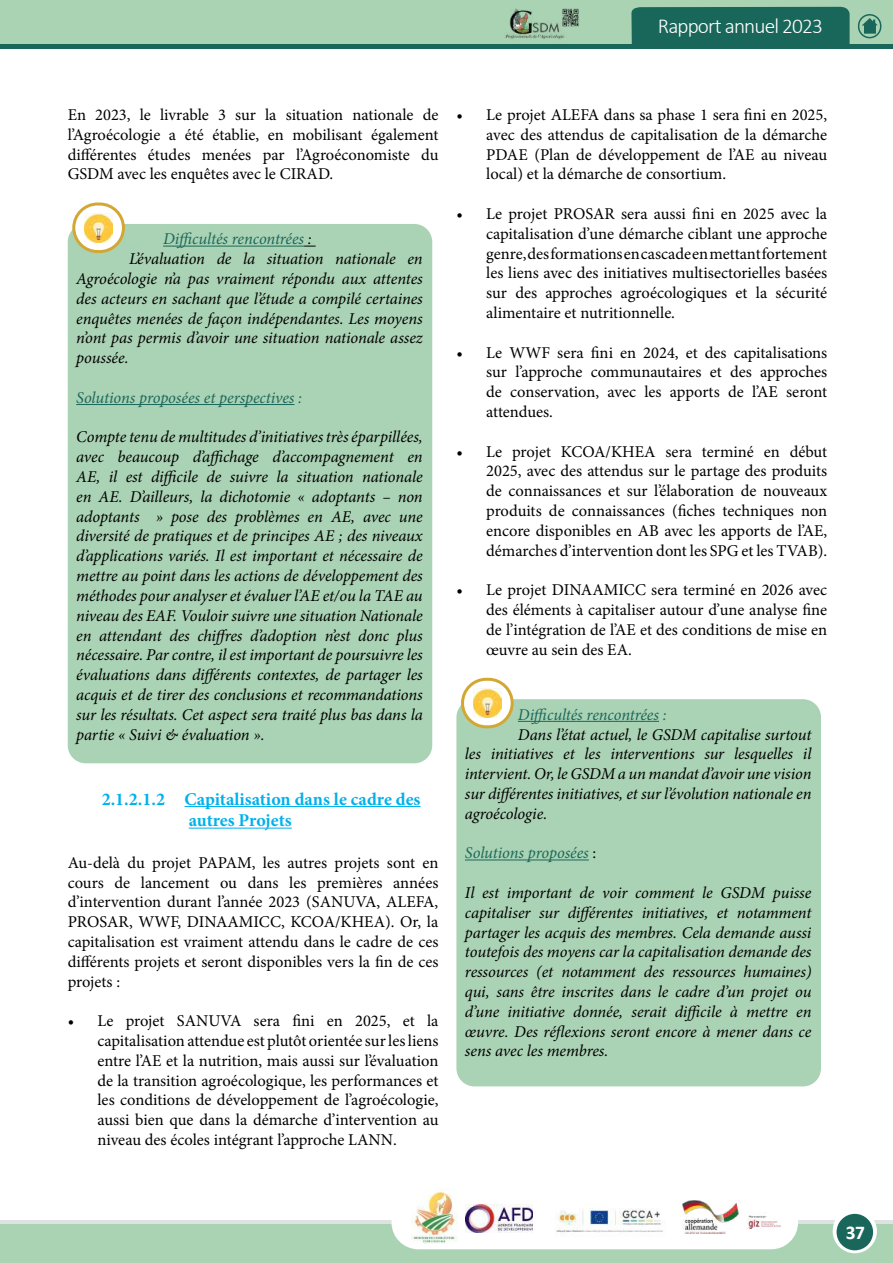
<style>
.page{position:relative;width:893px;height:1263px;background:#fff}
.page>*{position:absolute;margin:0;border:0;box-sizing:border-box;transform-origin:0 0}
.t1{font:300 21.3px "Calibri";letter-spacing:-.04em;color:#fff}
.t2{font:700 19.5px "Calibri";color:#fff}
.t3{font:700 18px/21.6px "Minion Pro";color:#00b1eb}
.t4{font:16.5px/19.8px "Minion Pro";color:#000;text-align:justify}
.t5{font:italic 16.5px/19.8px "Minion Pro";letter-spacing:-.005em;color:#000;text-align:justify}
.t6{font:italic 16.5px "Minion Pro";letter-spacing:-.01em;color:#1b685b}
.s1{color:#000}
.s2{font-style:normal;color:#000}
</style>
<div class="page">
<div style="left:0;top:0;width:893px;height:45px;background:#aad3b3"></div>
<div style="left:631px;top:6px;width:219px;height:38px;background:#19675a"></div>
<div style="left:0;top:44px;width:893px;height:5px;background:#19675a"></div>
<div style="left:0;top:1220px;width:893px;height:38px;background:#dee3e2"></div>
<div style="left:0;top:1224px;width:893px;height:39px;background:#aad3b3"></div>
<svg style="left:833px;top:1209px;width:44px;height:44px"></svg>
<div style="left:837px;top:1214px;width:36px;height:36px;background:#19675a;border-radius:50%"></div>
<img style="left:505px;top:8px;width:75px;height:31px">
<div style="left:391px;top:1196px;width:407px;height:53px;background:#fff;border-radius:27px"></div>
<div style="left:858px;top:14px;width:23px;height:24px;border:2px solid #1b685b;border-radius:11px"></div>
<svg style="left:862px;top:18px;width:16px;height:16px"></svg>
<img style="left:465px;top:1204px;width:67px;height:28px">
<img style="left:411px;top:1191px;width:47px;height:53px">
<img style="left:556px;top:1202px;width:107px;height:31px">
<img style="left:683px;top:1200px;width:97px;height:33px">
<hr style="left:185px;top:806px;width:235px;height:1px;background:#00b1eb">
<hr style="left:189px;top:828px;width:103px;height:1px;background:#00b1eb">
<div style="left:68px;top:224px;width:364px;height:539px;background:#aad2b4;border-radius:18px"></div>
<hr style="left:163px;top:246px;width:141px;height:1px;background:#1b685b">
<svg style="left:304px;top:246px;width:12px;height:1px"></svg>
<hr style="left:76px;top:404px;width:218px;height:1px;background:#1b685b">
<svg style="left:74px;top:204px;width:49px;height:48px"></svg>
<img style="left:85px;top:213px;width:28px;height:29px">
<div style="left:72px;top:202px;width:53px;height:51px;border:3px solid #d3a733;border-radius:24px"></div>
<div style="left:456px;top:699px;width:365px;height:387px;background:#aad2b4;border-radius:18px"></div>
<hr style="left:518px;top:721px;width:141px;height:1px;background:#1b685b">
<hr style="left:465px;top:859px;width:124px;height:1px;background:#1b685b">
<svg style="left:462px;top:679px;width:50px;height:48px"></svg>
<img style="left:473px;top:688px;width:28px;height:30px">
<div style="left:461px;top:678px;width:53px;height:50px;border:3px solid #d3a733;border-radius:24px"></div>
<p class="t1" style="left:658px;top:13px;width:167px">Rapport annuel 2023</p>
<p class="t4" style="left:68px;top:105px;width:372px">En 2023, le livrable 3 sur la situation nationale de l’Agroécologie a été établie, en mobilisant également différentes études menées par l’Agroéconomiste du GSDM avec les enquêtes avec le CIRAD.</p>
<p class="t6" style="left:163px;top:228px;width:150px">Difficultés rencontrées <span class="s1">:</span></p>
<p class="t5" style="left:129px;top:249px;width:295px">L’évaluation de la situation nationale en</p>
<p class="t5" style="left:76px;top:269px;width:348px">Agroécologie n’a pas vraiment répondu aux attentes</p>
<p class="t5" style="left:76px;top:289px;width:348px">des acteurs en sachant que l’étude a compilé certaines</p>
<p class="t5" style="left:76px;top:308px;width:348px">enquêtes menées de façon indépendantes. Les moyens</p>
<p class="t5" style="left:76px;top:328px;width:348px">n’ont pas permis d’avoir une situation nationale assez</p>
<p class="t5" style="left:76px;top:348px;width:54px">poussée.</p>
<p class="t6" style="left:76px;top:386px;width:227px">Solutions proposées et perspectives :</p>
<p class="t5" style="left:76px;top:427px;width:348px">Compte tenu de multitudes d’initiatives très éparpillées, avec beaucoup d’affichage d’accompagnement en AE, il est difficile de suivre la situation nationale en AE. D’ailleurs, la dichotomie « adoptants – non adoptants » pose des problèmes en AE, avec une diversité de pratiques et de principes AE ; des niveaux d’applications variés. Il est important et nécessaire de mettre au point dans les actions de développement des méthodes pour analyser et évaluer l’AE et/ou la TAE au niveau des EAF. Vouloir suivre une situation Nationale en attendant des chiffres d’adoption n’est donc plus nécessaire. Par contre, il est important de poursuivre les évaluations dans différents contextes, de partager les acquis et de tirer des conclusions et recommandations sur les résultats. Cet aspect sera traité plus bas dans la partie « Suivi &amp; évaluation ».</p>
<p class="t3" style="left:189px;top:788px;width:233px;text-indent:-87px">2.1.2.1.2 Capitalisation dans le cadre des autres Projets</p>
<p class="t4" style="left:68px;top:853px;width:372px">Au-delà du projet PAPAM, les autres projets sont en cours de lancement ou dans les premières années d’intervention durant l’année 2023 (SANUVA, ALEFA, PROSAR, WWF, DINAAMICC, KCOA/KHEA). Or, la capitalisation est vraiment attendu dans le cadre de ces différents projets et seront disponibles vers la fin de ces projets :</p>
<p class="t4" style="left:97px;top:1011px;width:342px;text-indent:-30px">• Le projet SANUVA sera fini en 2025, et la capitalisation attendue est plutôt orientée sur les liens entre l’AE et la nutrition, mais aussi sur l’évaluation de la transition agroécologique, les performances et les conditions de développement de l’agroécologie, aussi bien que dans la démarche d’intervention au niveau des écoles intégrant l’approche LANN.</p>
<p class="t4" style="left:486px;top:105px;width:342px;text-indent:-30px">• Le projet ALEFA dans sa phase 1 sera fini en 2025, avec des attendus de capitalisation de la démarche PDAE (Plan de développement de l’AE au niveau local) et la démarche de consortium.</p>
<p class="t4" style="left:486px;top:204px;width:342px;text-indent:-30px">• Le projet PROSAR sera aussi fini en 2025 avec la capitalisation d’une démarche ciblant une approche genre, des formations en cascade en mettant fortement les liens avec des initiatives multisectorielles basées sur des approches agroécologiques et la sécurité alimentaire et nutritionnelle.</p>
<p class="t4" style="left:486px;top:343px;width:342px;text-indent:-30px">• Le WWF sera fini en 2024, et des capitalisations sur l’approche communautaires et des approches de conservation, avec les apports de l’AE seront attendues.</p>
<p class="t4" style="left:486px;top:442px;width:342px;text-indent:-30px">• Le projet KCOA/KHEA sera terminé en début 2025, avec des attendus sur le partage des produits de connaissances et sur l’élaboration de nouveaux produits de connaissances (fiches techniques non encore disponibles en AB avec les apports de l’AE, démarches d’intervention dont les SPG et les TVAB).</p>
<p class="t4" style="left:486px;top:580px;width:342px;text-indent:-30px">• Le projet DINAAMICC sera terminé en 2026 avec des éléments à capitaliser autour d’une analyse fine de l’intégration de l’AE et des conditions de mise en œuvre au sein des EA.</p>
<p class="t6" style="left:518px;top:703px;width:150px">Difficultés rencontrées :</p>
<p class="t5" style="left:465px;top:724px;width:348px;text-indent:53px">Dans l’état actuel, le GSDM capitalise surtout les initiatives et les interventions sur lesquelles il intervient. Or, le GSDM a un mandat d’avoir une vision sur différentes initiatives, et sur l’évolution nationale en agroécologie.</p>
<p class="t6" style="left:465px;top:842px;width:133px">Solutions proposées <span class="s2">:</span></p>
<p class="t5" style="left:465px;top:883px;width:348px">Il est important de voir comment le GSDM puisse capitaliser sur différentes initiatives, et notamment partager les acquis des membres. Cela demande aussi toutefois des moyens car la capitalisation demande des ressources (et notamment des ressources humaines) qui, sans être inscrites dans le cadre d’un projet ou d’une initiative donnée, serait difficile à mettre en œuvre. Des réflexions seront encore à mener dans ce sens avec les membres.</p>
<p class="t2" style="left:846px;top:1218px;width:21px">37</p>
</div>
